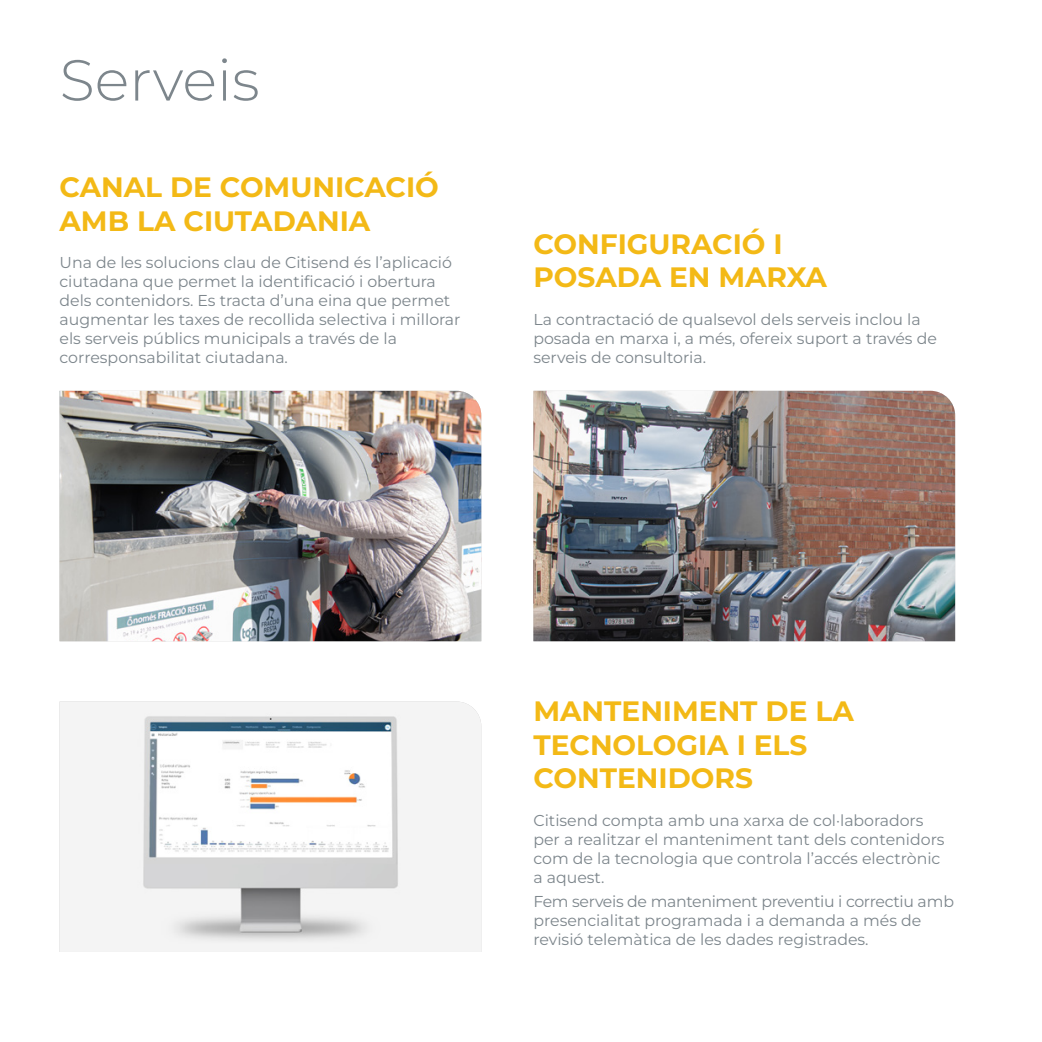
<style>
.page{position:relative;width:1042px;height:1042px;background:#fff}
.page>*{position:absolute;margin:0;border:0;box-sizing:border-box;transform-origin:0 0}
.t1{font:300 57.75px "Montserrat";color:#7d868c}
.t2{font:700 28px/33.6px "Montserrat";color:#f3b916}
.t3{font:15.75px/18.9px "Montserrat";color:#7d868c}
</style>
<div class="page">
<img style="left:533px;top:391px;width:422px;height:250px">
<img style="left:60px;top:391px;width:421px;height:250px">
<img style="left:60px;top:701px;width:421px;height:251px">
<h1 class="t1" style="left:60px;top:41px;width:202px">Serveis</h1>
<h2 class="t2" style="left:60px;top:169px;width:381px">CANAL DE COMUNICACIÓ<br>AMB LA CIUTADANIA</h2>
<p class="t3" style="left:60px;top:253px;width:402px">Una de les solucions clau de Citisend és l’aplicació ciutadana que permet la identificació i obertura dels contenidors. Es tracta d’una eina que permet augmentar les taxes de recollida selectiva i millorar els serveis públics municipals a través de la corresponsabilitat ciutadana.</p>
<h2 class="t2" style="left:533px;top:225px;width:295px">CONFIGURACIÓ I<br>POSADA EN MARXA</h2>
<p class="t3" style="left:533px;top:309px;width:405px">La contractació de qualsevol dels serveis inclou la posada en marxa i, a més, ofereix suport a través de serveis de consultoria.</p>
<h2 class="t2" style="left:533px;top:693px;width:322px">MANTENIMENT DE LA<br>TECNOLOGIA I ELS<br>CONTENIDORS</h2>
<p class="t3" style="left:533px;top:810px;width:413px">Citisend compta amb una xarxa de col·laboradors per a realitzar el manteniment tant dels contenidors com de la tecnologia que controla l’accés electrònic a aquest.</p>
<p class="t3" style="left:533px;top:891px;width:422px">Fem serveis de manteniment preventiu i correctiu amb presencialitat programada i a demanda a més de revisió telemàtica de les dades registrades.</p>
</div>
